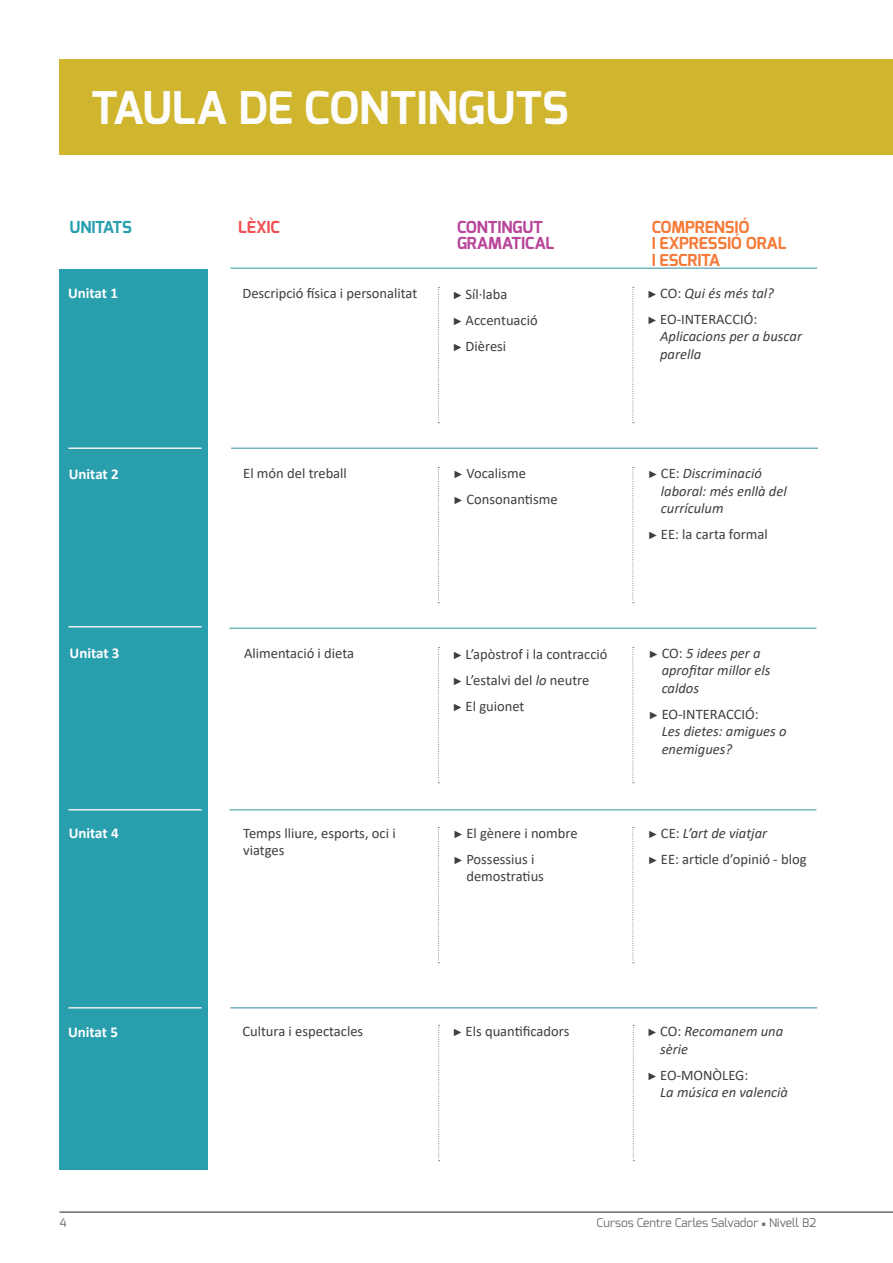
<style>
.page{position:relative;width:893px;height:1263px;background:#fff}
.page>*{position:absolute;margin:0;border:0;box-sizing:border-box;transform-origin:0 0}
.t1{font:700 45px "Exo";color:#fdfdfd}
.t2{font:700 16.5px/16.5px "Exo";letter-spacing:-.01em;color:#f47b3a}
.t3{font:700 16.5px/16.5px "Exo";letter-spacing:-.01em;color:#b8459a}
.t4{font:700 16.5px "Exo";letter-spacing:-.01em;color:#299fae}
.t5{font:700 16.5px "Exo";letter-spacing:-.01em;color:#ef5155}
.t6{font:700 15px "Calibri";color:#fff}
.t7{font:14.55px/26px "Calibri";color:#3e3e3f}
.t8{font:italic 14.55px/17.4px "Calibri";color:#3e3e3f}
.t9{font:12px "Exo";color:#6c6d70}
.s1{font-family:"Klavika Arrows"}
.s2{font-style:italic}
.s3{font-family:"Klavika Arrows";font-style:normal}
.s4{font-style:normal}
.s5{font-weight:900;font-size:15px}
</style>
<div class="page">
<hr style="left:60px;top:1212px;width:833px;height:1px;background:#231f20">
<div style="left:60px;top:269px;width:148px;height:900px;background:#299fae"></div>
<div style="left:60px;top:60px;width:833px;height:95px;background:#d0b52e"></div>
<svg style="left:438px;top:827px;width:1px;height:136px"></svg>
<svg style="left:632px;top:827px;width:2px;height:136px"></svg>
<hr style="left:230px;top:809px;width:586px;height:1px;background:#75b5c1">
<svg style="left:438px;top:287px;width:1px;height:136px"></svg>
<svg style="left:632px;top:287px;width:2px;height:136px"></svg>
<hr style="left:230px;top:267px;width:587px;height:2px;background:#75b5c1">
<svg style="left:438px;top:467px;width:1px;height:136px"></svg>
<svg style="left:632px;top:467px;width:2px;height:136px"></svg>
<hr style="left:231px;top:447px;width:587px;height:2px;background:#75b5c1">
<hr style="left:68px;top:447px;width:134px;height:2px;background:#eef0ed">
<svg style="left:438px;top:647px;width:1px;height:136px"></svg>
<svg style="left:632px;top:647px;width:2px;height:136px"></svg>
<hr style="left:230px;top:627px;width:586px;height:2px;background:#75b5c1">
<hr style="left:68px;top:626px;width:134px;height:1px;background:#eef0ed">
<hr style="left:68px;top:809px;width:134px;height:1px;background:#eef0ed">
<svg style="left:438px;top:1025px;width:2px;height:136px"></svg>
<svg style="left:633px;top:1025px;width:1px;height:136px"></svg>
<hr style="left:230px;top:1007px;width:587px;height:1px;background:#75b5c1">
<hr style="left:68px;top:1007px;width:134px;height:1px;background:#eef0ed">
<h1 class="t1" style="left:91px;top:79px;width:479px">TAULA DE CONTINGUTS</h1>
<p class="t4" style="left:70px;top:216px;width:64px">UNITATS</p>
<p class="t5" style="left:238px;top:216px;width:43px">LÈXIC</p>
<p class="t3" style="left:457px;top:219px;width:99px">CONTINGUT<br>GRAMATICAL</p>
<p class="t2" style="left:652px;top:219px;width:137px">COMPRENSIÓ<br>I EXPRESSIÓ ORAL<br>I ESCRITA</p>
<p class="t6" style="left:68px;top:283px;width:52px">Unitat 1</p>
<p class="t7" style="left:242px;top:280px;width:176px">Descripció física i personalitat</p>
<p class="t7" style="left:647px;top:280px;width:128px"><span class="s1">5</span> CO: <span class="s2">Qui és més tal?<br></span><span class="s1">5</span> EO-INTERACCIÓ:</p>
<p class="t8" style="left:660px;top:327px;width:143px">Aplicacions per a buscar parella</p>
<p class="t7" style="left:453px;top:281px;width:86px"><span class="s1">5</span> Síl·laba<br><span class="s1">5</span> Accentuació<br><span class="s1">5</span> Dièresi</p>
<p class="t6" style="left:69px;top:463px;width:52px">Unitat 2</p>
<p class="t7" style="left:243px;top:460px;width:105px">El món del treball</p>
<p class="t7" style="left:454px;top:460px;width:105px"><span class="s1">5</span> Vocalisme<br><span class="s1">5</span> Consonantisme</p>
<p class="t8" style="left:661px;top:464px;width:127px;text-indent:-13px"><span class="s3">5</span> <span class="s4">CE:</span> Discriminació laboral: més enllà del currículum</p>
<p class="t7" style="left:648px;top:521px;width:121px"><span class="s1">5</span> EE: la carta formal</p>
<p class="t6" style="left:70px;top:643px;width:52px">Unitat 3</p>
<p class="t7" style="left:244px;top:640px;width:111px">Alimentació i dieta</p>
<p class="t8" style="left:662px;top:644px;width:110px;text-indent:-13px"><span class="s3">5</span> <span class="s4">CO:</span> 5 idees per a aprofitar millor els caldos</p>
<p class="t8" style="left:662px;top:705px;width:126px;text-indent:-13px"><span class="s3">5</span> <span class="s4">EO-INTERACCIÓ:<br></span>Les dietes: amigues o enemigues?</p>
<p class="t7" style="left:453px;top:641px;width:156px"><span class="s1">5</span> L’apòstrof i la contracció<br><span class="s1">5</span> L’estalvi del <span class="s2">lo</span> neutre<br><span class="s1">5</span> El guionet</p>
<p class="t6" style="left:69px;top:823px;width:52px">Unitat 4</p>
<p class="t7" style="left:243px;top:824px;width:154px;line-height:17.4px">Temps lliure, esports, oci i viatges</p>
<p class="t7" style="left:454px;top:820px;width:126px"><span class="s1">5</span> El gènere i nombre<br><span class="s1">5</span> Possessius i</p>
<p class="t7" style="left:466px;top:863px;width:79px">demostratius</p>
<p class="t7" style="left:648px;top:820px;width:160px"><span class="s1">5</span> CE: <span class="s2">L’art de viatjar<br></span><span class="s1">5</span> EE: article d’opinió - blog</p>
<p class="t6" style="left:68px;top:1021px;width:52px">Unitat 5</p>
<p class="t7" style="left:242px;top:1018px;width:122px">Cultura i espectacles</p>
<p class="t7" style="left:453px;top:1018px;width:118px"><span class="s1">5</span> Els quantificadors</p>
<p class="t8" style="left:660px;top:1022px;width:125px;text-indent:-13px"><span class="s3">5</span> <span class="s4">CO:</span> Recomanem una sèrie</p>
<p class="t8" style="left:660px;top:1066px;width:129px;text-indent:-13px"><span class="s3">5</span> <span class="s4">EO-MONÒLEG:<br></span>La música en valencià</p>
<p class="t9" style="left:60px;top:1215px;width:9px">4</p>
<p class="t9" style="left:596px;top:1215px;width:221px">Cursos Centre Carles Salvador <span class="s5">•</span> Nivell B2</p>
</div>
